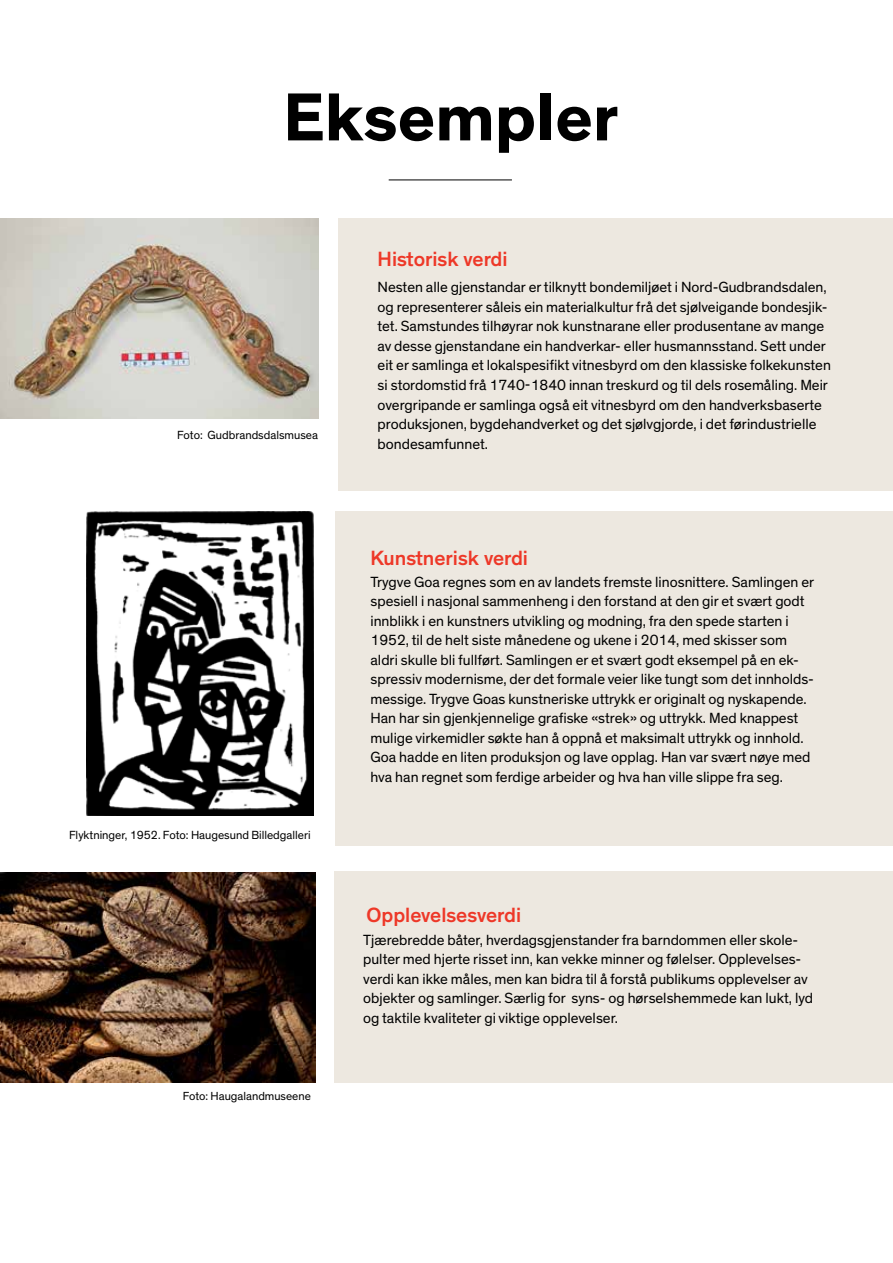
<style>
.page{position:relative;width:893px;height:1263px;background:#fff}
.page>*{position:absolute;margin:0;border:0;box-sizing:border-box;transform-origin:0 0}
.t1{font:700 69px "Theinhardt";color:#000}
.t2{font:500 21px "Theinhardt";color:#ee3828}
.t3{font:15px/19.5px "Theinhardt";color:#000}
.t4{font:12px "Theinhardt";color:#000}
.t5{font:11.85px "Theinhardt";color:#000}
</style>
<div class="page">
<div style="left:338px;top:218px;width:555px;height:272px;background:#ede8e0"></div>
<img style="left:0;top:218px;width:319px;height:200px">
<div style="left:335px;top:511px;width:558px;height:335px;background:#ede8e0"></div>
<img style="left:86px;top:511px;width:228px;height:305px">
<div style="left:334px;top:871px;width:559px;height:211px;background:#ede8e0"></div>
<img style="left:0;top:872px;width:315px;height:210px">
<hr style="left:389px;top:180px;width:123px;height:1px;background:#000">
<h1 class="t1" style="left:283px;top:74px;width:337px">Eksempler</h1>
<p class="t4" style="left:177px;top:428px;width:142px">Foto: Gudbrandsdalsmusea</p>
<p class="t4" style="left:69px;top:828px;width:243px">Flyktninger, 1952. Foto: Haugesund Billedgalleri</p>
<p class="t5" style="left:183px;top:1089px;width:129px">Foto: Haugalandmuseene</p>
<h2 class="t2" style="left:378px;top:246px;width:132px">Historisk verdi</h2>
<p class="t3" style="left:378px;top:278px;width:455px">Nesten alle gjenstandar er tilknytt bondemiljøet i Nord-Gudbrandsdalen, og representerer såleis ein materialkultur frå det sjølveigande bondesjik&shy;tet. Samstundes tilhøyrar nok kunstnarane eller produsentane av mange av desse gjenstandane ein handverkar- eller husmannsstand. Sett under eit er samlinga et lokalspesifikt vitnesbyrd om den klassiske folkekunsten si stordomstid frå 1740-1840 innan treskurd og til dels rosemåling. Meir overgripande er samlinga også eit vitnesbyrd om den handverksbaserte produksjonen, bygdehandverket og det sjølvgjorde, i det førindustrielle bondesamfunnet.</p>
<h2 class="t2" style="left:370px;top:545px;width:159px">Kunstnerisk verdi</h2>
<p class="t3" style="left:370px;top:572px;width:445px">Trygve Goa regnes som en av landets fremste linosnittere. Samlingen er spesiell i nasjonal sammenheng i den forstand at den gir et svært godt innblikk i en kunstners utvikling og modning, fra den spede starten i 1952, til de helt siste månedene og ukene i 2014, med skisser som aldri skulle bli fullført. Samlingen er et svært godt eksempel på en ek&shy;spressiv modernisme, der det formale veier like tungt som det innholds&shy;messige. Trygve Goas kunstneriske uttrykk er originalt og nyskapende.<br>Han har sin gjenkjennelige grafiske «strek» og uttrykk. Med knappest mulige virkemidler søkte han å oppnå et maksimalt uttrykk og innhold.<br>Goa hadde en liten produksjon og lave opplag. Han var svært nøye med hva han regnet som ferdige arbeider og hva han ville slippe fra seg.</p>
<h2 class="t2" style="left:366px;top:903px;width:156px">Opplevelsesverdi</h2>
<p class="t3" style="left:363px;top:930px;width:451px">Tjærebredde båter, hverdagsgjenstander fra barndommen eller skole&shy;pulter med hjerte risset inn, kan vekke minner og følelser. Opplevelses&shy;verdi kan ikke måles, men kan bidra til å forstå publikums opplevelser av objekter og samlinger. Særlig for syns- og hørselshemmede kan lukt, lyd og taktile kvaliteter gi viktige opplevelser.</p>
</div>
